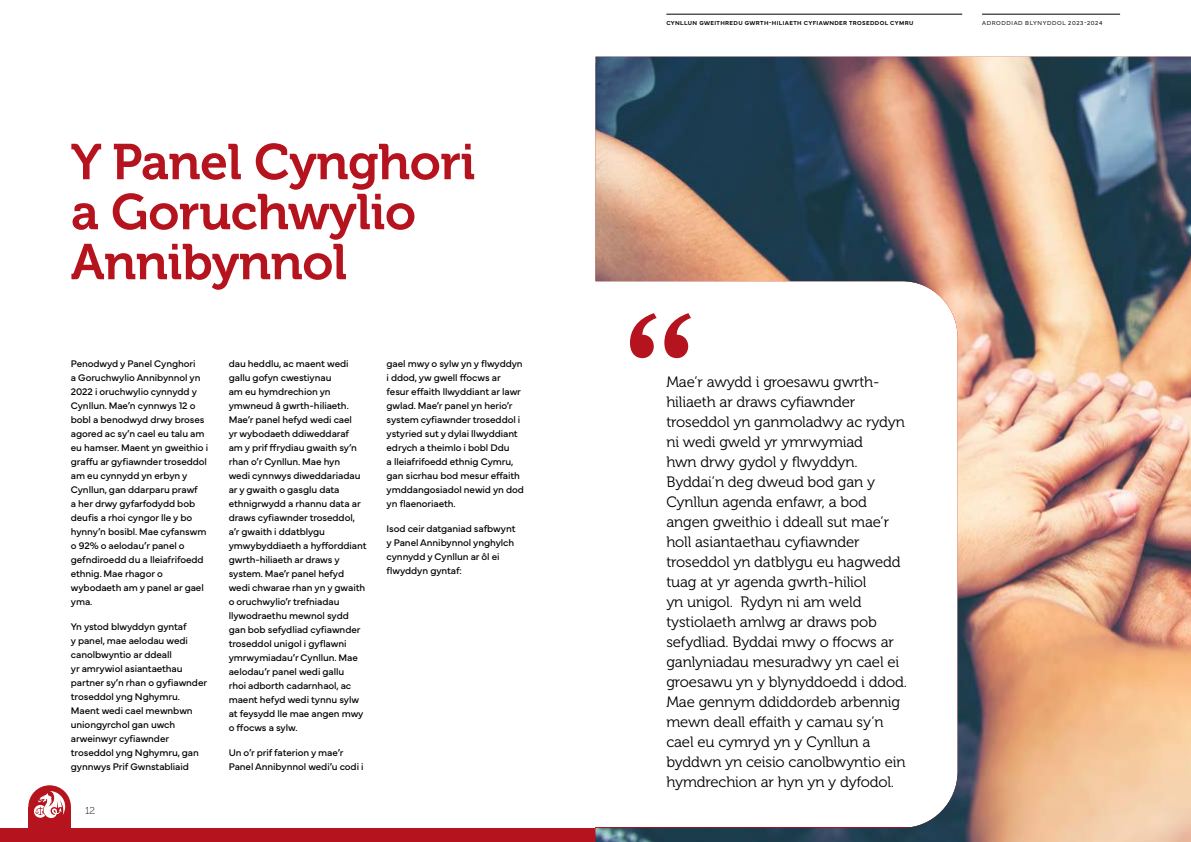
<style>
.page{position:relative;width:1191px;height:842px;background:#fff}
.page>*{position:absolute;margin:0;border:0;box-sizing:border-box;transform-origin:0 0}
.t1{font:200px "Bely";color:#b5131d}
.t2{font:50px/50px "Museo 700";letter-spacing:-.01em;color:#b5131d}
.t3{font:15px/20px "Museo 300";letter-spacing:-.01em;color:#000}
.t4{font:10px/14px "Mundial";letter-spacing:-.01em;color:#000}
.t5{font:10px "Museo 100";color:#000}
.t6{font:600 6px "Mundial";letter-spacing:.06em;color:#000}
.t7{font:300 6px "Mundial";letter-spacing:.1em;color:#000}
</style>
<div class="page">
<div style="left:0;top:828px;width:595px;height:14px;background:#b5131d"></div>
<div style="left:28px;top:806px;width:43px;height:36px;background:#b5131d"></div>
<div style="left:28px;top:785px;width:43px;height:43px;background:#b5131d;border-radius:50%"></div>
<svg style="left:34px;top:791px;width:31px;height:28px"></svg>
<hr style="left:666px;top:14px;width:296px;height:1px;background:#000">
<hr style="left:982px;top:14px;width:138px;height:1px;background:#000">
<img style="left:595px;top:57px;width:596px;height:785px">
<h2 class="t2" style="left:71px;top:138px;width:406px">Y Panel Cynghori a Goruchwylio<br>Annibynnol</h2>
<p class="t4" style="left:71px;top:355px;width:139px">Penodwyd y Panel Cynghori<br>a Goruchwylio Annibynnol yn<br>2022 i oruchwylio cynnydd y<br>Cynllun. Mae’n cynnwys 12 o bobl a benodwyd drwy broses agored ac sy’n cael eu talu am eu hamser. Maent yn gweithio i graffu ar gyfiawnder troseddol am eu cynnydd yn erbyn y<br>Cynllun, gan ddarparu prawf<br>a her drwy gyfarfodydd bob deufis a rhoi cyngor lle y bo hynny’n bosibl. Mae cyfanswm o 92% o aelodau’r panel o gefndiroedd du a lleiafrifoedd ethnig. Mae rhagor o wybodaeth am y panel ar gael yma.</p>
<p class="t4" style="left:71px;top:619px;width:138px">Yn ystod blwyddyn gyntaf<br>y panel, mae aelodau wedi canolbwyntio ar ddeall<br>yr amrywiol asiantaethau partner sy’n rhan o gyfiawnder troseddol yng Nghymru.<br>Maent wedi cael mewnbwn uniongyrchol gan uwch arweinwyr cyfiawnder troseddol yng Nghymru, gan gynnwys Prif Gwnstabliaid</p>
<p class="t5" style="left:85px;top:805px;width:12px">12</p>
<p class="t4" style="left:229px;top:355px;width:139px">dau heddlu, ac maent wedi gallu gofyn cwestiynau<br>am eu hymdrechion yn ymwneud â gwrth-hiliaeth.<br>Mae’r panel hefyd wedi cael<br>yr wybodaeth ddiweddaraf<br>am y prif ffrydiau gwaith sy’n rhan o’r Cynllun. Mae hyn<br>wedi cynnwys diweddariadau ar y gwaith o gasglu data ethnigrwydd a rhannu data ar draws cyfiawnder troseddol, a’r gwaith i ddatblygu ymwybyddiaeth a hyfforddiant gwrth-hiliaeth ar draws y system. Mae’r panel hefyd wedi chwarae rhan yn y gwaith o oruchwylio’r trefniadau llywodraethu mewnol sydd gan bob sefydliad cyfiawnder troseddol unigol i gyflawni ymrwymiadau’r Cynllun. Mae aelodau’r panel wedi gallu<br>rhoi adborth cadarnhaol, ac maent hefyd wedi tynnu sylw at feysydd lle mae angen mwy o ffocws a sylw.</p>
<p class="t4" style="left:229px;top:745px;width:136px">Un o’r prif faterion y mae’r<br>Panel Annibynnol wedi’u codi i</p>
<p class="t4" style="left:386px;top:355px;width:139px">gael mwy o sylw yn y flwyddyn i ddod, yw gwell ffocws ar fesur effaith llwyddiant ar lawr gwlad. Mae’r panel yn herio’r system cyfiawnder troseddol i ystyried sut y dylai llwyddiant edrych a theimlo i bobl Ddu<br>a lleiafrifoedd ethnig Cymru, gan sicrhau bod mesur effaith ymddangosiadol newid yn dod yn flaenoriaeth.</p>
<p class="t4" style="left:386px;top:521px;width:130px">Isod ceir datganiad safbwynt y Panel Annibynnol ynghylch cynnydd y Cynllun ar ôl ei flwyddyn gyntaf:</p>
<p class="t6" style="left:666px;top:18px;width:248px">CYNLLUN GWEITHREDU GWRTH-HILIAETH CYFIAWNDER TROSEDDOL CYMRU</p>
<p class="t7" style="left:982px;top:18px;width:122px">ADRODDIAD BLYNYDDOL 2023-2024</p>
<h1 class="t1" style="left:626px;top:250px;width:68px">“</h1>
<p class="t3" style="left:666px;top:372px;width:242px">Mae’r awydd i groesawu gwrth&shy;hiliaeth ar draws cyfiawnder troseddol yn ganmoladwy ac rydyn ni wedi gweld yr ymrwymiad<br>hwn drwy gydol y flwyddyn.<br>Byddai’n deg dweud bod gan y<br>Cynllun agenda enfawr, a bod angen gweithio i ddeall sut mae’r holl asiantaethau cyfiawnder troseddol yn datblygu eu hagwedd tuag at yr agenda gwrth-hiliol<br>yn unigol. Rydyn ni am weld tystiolaeth amlwg ar draws pob sefydliad. Byddai mwy o ffocws ar ganlyniadau mesuradwy yn cael ei groesawu yn y blynyddoedd i ddod.<br>Mae gennym ddiddordeb arbennig mewn deall effaith y camau sy’n cael eu cymryd yn y Cynllun a byddwn yn ceisio canolbwyntio ein hymdrechion ar hyn yn y dyfodol.</p>
</div>
